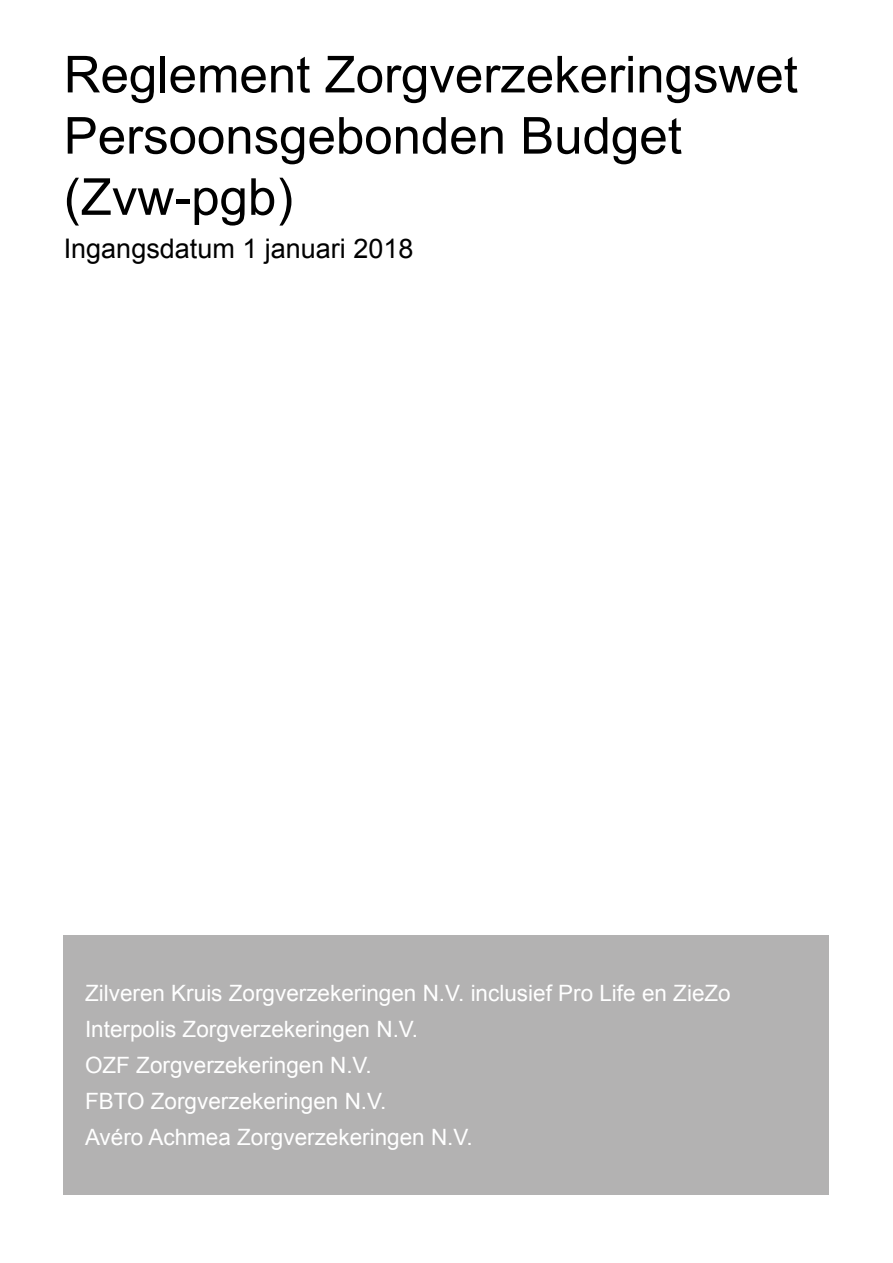
<style>
.page{position:relative;width:893px;height:1263px;background:#fff}
.page>*{position:absolute;margin:0;border:0;box-sizing:border-box;transform-origin:0 0}
.t1{font:51px/61.2px "Arial";color:#000}
.t2{font:27px "Arial";color:#000}
.t3{font:22.5px/36px "Arial";color:#fff}
</style>
<div class="page">
<div style="left:64px;top:935px;width:765px;height:260px;background:#b3b2b2"></div>
<h1 class="t1" style="left:64px;top:44px;width:736px">Reglement Zorgverzekeringswet<br>Persoonsgebonden Budget (Zvw-pgb)</h1>
<p class="t2" style="left:64px;top:231px;width:351px">Ingangsdatum 1 januari 2018</p>
<p class="t3" style="left:85px;top:976px;width:647px">Zilveren Kruis Zorgverzekeringen N.V. inclusief Pro Life en ZieZo Interpolis Zorgverzekeringen N.V.<br>OZF Zorgverzekeringen N.V.<br>FBTO Zorgverzekeringen N.V.<br>Avéro Achmea Zorgverzekeringen N.V.</p>
</div>
